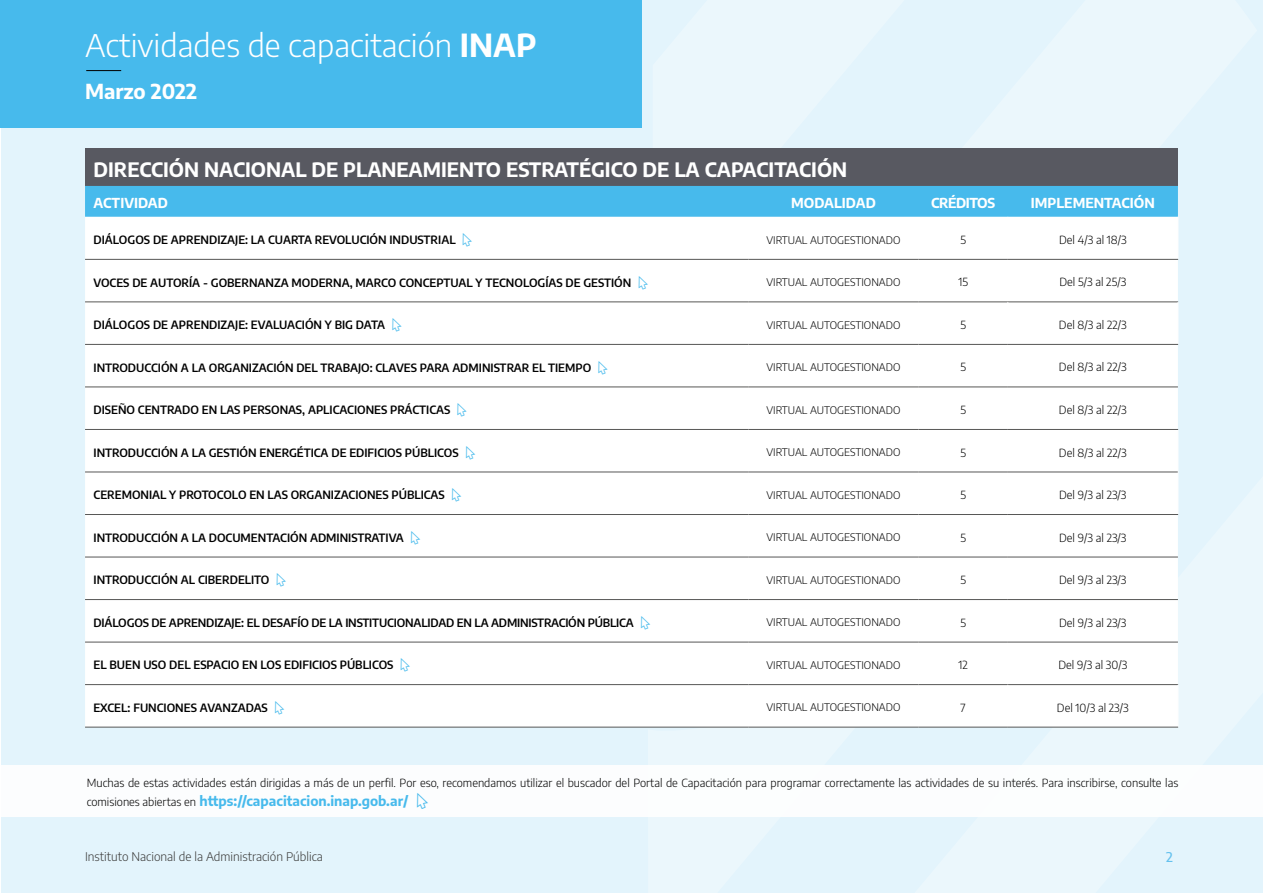
<style>
.page{position:relative;width:1263px;height:893px;background:#fff}
.page>*{position:absolute;margin:0;border:0;box-sizing:border-box;transform-origin:0 0}
.t1{font:300 31.2px "Encode Sans";color:#fff}
.t2{font:700 20.25px "Encode Sans";color:#fff}
.t3{font:700 19.5px "Encode Sans";color:#fff}
.t4{font:700 13.5px "Encode Sans";color:#47baec}
.t5{font:700 13.5px "Encode Sans";color:#fff}
.t6{font:700 13.5px "Encode Sans";letter-spacing:-.03em;color:#fff}
.t7{font:500 13.5px "Encode Sans";color:#65c1ee}
.t8{font:300 12px "Encode Sans";color:#3c3c3b}
.t9{font:600 11.25px "Encode Sans";color:#000}
.t10{font:300 11.25px "Encode Sans";color:#000}
.t11{font:300 10.5px "Encode Sans";color:#000}
.s1{font-weight:700}
.s2{font-family:"Cursors";font-weight:400;font-size:15px;color:#47baec}
.s3{font-weight:300;font-size:11.25px;color:#000}
.s4{font-family:"Cursors";font-weight:400;font-size:18px}
</style>
<div class="page">
<div style="left:1px;top:0;width:1262px;height:893px;background:#e3f4fc"></div>
<svg style="left:653px;top:148px;width:275px;height:1px"></svg>
<div style="left:0;top:0;width:641px;height:128px;background:#47baec"></div>
<div style="left:0;top:765px;width:1263px;height:51px;background:#fff"></div>
<hr style="left:86px;top:70px;width:35px;height:1px;background:#000">
<div style="left:85px;top:149px;width:1093px;height:37px;background:#585961"></div>
<div style="left:85px;top:186px;width:1093px;height:31px;background:#47baec"></div>
<div style="left:85px;top:217px;width:1093px;height:510px;background:#fff"></div>
<hr style="left:1007px;top:217px;width:1px;height:42px;background:#fff">
<hr style="left:1178px;top:217px;width:1px;height:42px;background:#fff">
<hr style="left:85px;top:259px;width:663px;height:1px;background:#575756">
<hr style="left:748px;top:259px;width:170px;height:1px;background:#575756">
<hr style="left:918px;top:259px;width:90px;height:1px;background:#575756">
<hr style="left:1008px;top:259px;width:170px;height:1px;background:#575756">
<hr style="left:85px;top:302px;width:663px;height:1px;background:#575756">
<hr style="left:748px;top:302px;width:170px;height:1px;background:#575756">
<hr style="left:918px;top:302px;width:90px;height:1px;background:#575756">
<hr style="left:1008px;top:302px;width:170px;height:1px;background:#575756">
<hr style="left:85px;top:387px;width:663px;height:1px;background:#575756">
<hr style="left:748px;top:387px;width:170px;height:1px;background:#575756">
<hr style="left:918px;top:387px;width:90px;height:1px;background:#575756">
<hr style="left:1008px;top:387px;width:170px;height:1px;background:#575756">
<hr style="left:85px;top:557px;width:663px;height:1px;background:#575756">
<hr style="left:748px;top:557px;width:170px;height:1px;background:#575756">
<hr style="left:918px;top:557px;width:90px;height:1px;background:#575756">
<hr style="left:1008px;top:557px;width:170px;height:1px;background:#575756">
<hr style="left:85px;top:599px;width:663px;height:1px;background:#575756">
<hr style="left:748px;top:599px;width:170px;height:1px;background:#575756">
<hr style="left:918px;top:599px;width:90px;height:1px;background:#575756">
<hr style="left:1008px;top:599px;width:170px;height:1px;background:#575756">
<hr style="left:85px;top:684px;width:663px;height:1px;background:#575756">
<hr style="left:748px;top:684px;width:170px;height:1px;background:#575756">
<hr style="left:918px;top:684px;width:90px;height:1px;background:#575756">
<hr style="left:1008px;top:684px;width:170px;height:1px;background:#575756">
<hr style="left:1007px;top:302px;width:1px;height:42px;background:#fff">
<hr style="left:1178px;top:302px;width:1px;height:42px;background:#fff">
<hr style="left:1007px;top:430px;width:1px;height:42px;background:#fff">
<hr style="left:1178px;top:430px;width:1px;height:42px;background:#fff">
<hr style="left:1007px;top:472px;width:1px;height:42px;background:#fff">
<hr style="left:1178px;top:472px;width:1px;height:42px;background:#fff">
<hr style="left:1007px;top:685px;width:1px;height:42px;background:#fff">
<hr style="left:1178px;top:685px;width:1px;height:42px;background:#fff">
<hr style="left:85px;top:344px;width:663px;height:1px;background:#575756">
<hr style="left:748px;top:344px;width:170px;height:1px;background:#575756">
<hr style="left:918px;top:344px;width:90px;height:1px;background:#575756">
<hr style="left:1008px;top:344px;width:170px;height:1px;background:#575756">
<hr style="left:85px;top:429px;width:663px;height:1px;background:#575756">
<hr style="left:748px;top:429px;width:170px;height:1px;background:#575756">
<hr style="left:918px;top:429px;width:90px;height:1px;background:#575756">
<hr style="left:1008px;top:429px;width:170px;height:1px;background:#575756">
<hr style="left:85px;top:472px;width:663px;height:1px;background:#575756">
<hr style="left:748px;top:472px;width:170px;height:1px;background:#575756">
<hr style="left:918px;top:472px;width:90px;height:1px;background:#575756">
<hr style="left:1008px;top:472px;width:170px;height:1px;background:#575756">
<hr style="left:85px;top:514px;width:663px;height:1px;background:#575756">
<hr style="left:748px;top:514px;width:170px;height:1px;background:#575756">
<hr style="left:918px;top:514px;width:90px;height:1px;background:#575756">
<hr style="left:1008px;top:514px;width:170px;height:1px;background:#575756">
<hr style="left:85px;top:642px;width:663px;height:1px;background:#575756">
<hr style="left:748px;top:642px;width:170px;height:1px;background:#575756">
<hr style="left:918px;top:642px;width:90px;height:1px;background:#575756">
<hr style="left:1008px;top:642px;width:170px;height:1px;background:#575756">
<hr style="left:85px;top:727px;width:663px;height:1px;background:#575756">
<hr style="left:748px;top:727px;width:170px;height:1px;background:#575756">
<hr style="left:918px;top:727px;width:90px;height:1px;background:#575756">
<hr style="left:1008px;top:727px;width:170px;height:1px;background:#575756">
<h1 class="t1" style="left:85px;top:24px;width:453px">Actividades de capacitación <span class="s1">INAP</span></h1>
<h2 class="t2" style="left:85px;top:76px;width:114px">Marzo 2022</h2>
<h3 class="t3" style="left:94px;top:156px;width:755px">DIRECCIÓN NACIONAL DE PLANEAMIENTO ESTRATÉGICO DE LA CAPACITACIÓN</h3>
<p class="t5" style="left:94px;top:193px;width:76px">ACTIVIDAD</p>
<p class="t5" style="left:791px;top:193px;width:86px">MODALIDAD</p>
<p class="t6" style="left:931px;top:193px;width:65px">CRÉDITOS</p>
<p class="t5" style="left:1031px;top:193px;width:125px">IMPLEMENTACIÓN</p>
<p class="t9" style="left:94px;top:232px;width:381px">DIÁLOGOS DE APRENDIZAJE: LA CUARTA REVOLUCIÓN INDUSTRIAL <span class="s2">V</span></p>
<p class="t11" style="left:766px;top:232px;width:136px">VIRTUAL AUTOGESTIONADO</p>
<p class="t10" style="left:960px;top:232px;width:7px">5</p>
<p class="t10" style="left:1059px;top:232px;width:69px">Del 4/3 al 18/3</p>
<p class="t9" style="left:94px;top:274px;width:556px">VOCES DE AUTORÍA - GOBERNANZA MODERNA, MARCO CONCEPTUAL Y TECNOLOGÍAS DE GESTIÓN <span class="s2">V</span></p>
<p class="t11" style="left:766px;top:275px;width:136px">VIRTUAL AUTOGESTIONADO</p>
<p class="t10" style="left:958px;top:274px;width:11px">15</p>
<p class="t10" style="left:1059px;top:274px;width:68px">Del 5/3 al 25/3</p>
<p class="t9" style="left:94px;top:317px;width:310px">DIÁLOGOS DE APRENDIZAJE: EVALUACIÓN Y BIG DATA <span class="s2">V</span></p>
<p class="t11" style="left:766px;top:317px;width:136px">VIRTUAL AUTOGESTIONADO</p>
<p class="t10" style="left:960px;top:317px;width:7px">5</p>
<p class="t10" style="left:1059px;top:317px;width:69px">Del 8/3 al 22/3</p>
<p class="t9" style="left:94px;top:359px;width:516px">INTRODUCCIÓN A LA ORGANIZACIÓN DEL TRABAJO: CLAVES PARA ADMINISTRAR EL TIEMPO <span class="s2">V</span></p>
<p class="t11" style="left:766px;top:360px;width:136px">VIRTUAL AUTOGESTIONADO</p>
<p class="t10" style="left:960px;top:359px;width:7px">5</p>
<p class="t10" style="left:1059px;top:359px;width:69px">Del 8/3 al 22/3</p>
<p class="t9" style="left:94px;top:402px;width:375px">DISEÑO CENTRADO EN LAS PERSONAS, APLICACIONES PRÁCTICAS <span class="s2">V</span></p>
<p class="t11" style="left:766px;top:402px;width:136px">VIRTUAL AUTOGESTIONADO</p>
<p class="t10" style="left:960px;top:402px;width:7px">5</p>
<p class="t10" style="left:1059px;top:402px;width:69px">Del 8/3 al 22/3</p>
<p class="t9" style="left:94px;top:444px;width:384px">INTRODUCCIÓN A LA GESTIÓN ENERGÉTICA DE EDIFICIOS PÚBLICOS <span class="s2">V</span></p>
<p class="t11" style="left:766px;top:445px;width:136px">VIRTUAL AUTOGESTIONADO</p>
<p class="t10" style="left:960px;top:444px;width:7px">5</p>
<p class="t10" style="left:1059px;top:444px;width:69px">Del 8/3 al 22/3</p>
<p class="t9" style="left:94px;top:487px;width:370px">CEREMONIAL Y PROTOCOLO EN LAS ORGANIZACIONES PÚBLICAS <span class="s2">V</span></p>
<p class="t11" style="left:766px;top:487px;width:136px">VIRTUAL AUTOGESTIONADO</p>
<p class="t10" style="left:960px;top:487px;width:7px">5</p>
<p class="t10" style="left:1059px;top:487px;width:69px">Del 9/3 al 23/3</p>
<p class="t9" style="left:94px;top:529px;width:329px">INTRODUCCIÓN A LA DOCUMENTACIÓN ADMINISTRATIVA <span class="s2">V</span></p>
<p class="t11" style="left:766px;top:530px;width:136px">VIRTUAL AUTOGESTIONADO</p>
<p class="t10" style="left:960px;top:530px;width:7px">5</p>
<p class="t10" style="left:1059px;top:530px;width:69px">Del 9/3 al 23/3</p>
<p class="t9" style="left:94px;top:572px;width:195px">INTRODUCCIÓN AL CIBERDELITO <span class="s2">V</span></p>
<p class="t11" style="left:766px;top:572px;width:136px">VIRTUAL AUTOGESTIONADO</p>
<p class="t10" style="left:960px;top:572px;width:7px">5</p>
<p class="t10" style="left:1059px;top:572px;width:69px">Del 9/3 al 23/3</p>
<p class="t9" style="left:94px;top:614px;width:559px">DIÁLOGOS DE APRENDIZAJE: EL DESAFÍO DE LA INSTITUCIONALIDAD EN LA ADMINISTRACIÓN PÚBLICA <span class="s2">V</span></p>
<p class="t11" style="left:766px;top:615px;width:136px">VIRTUAL AUTOGESTIONADO</p>
<p class="t10" style="left:960px;top:615px;width:7px">5</p>
<p class="t10" style="left:1059px;top:615px;width:69px">Del 9/3 al 23/3</p>
<p class="t9" style="left:94px;top:657px;width:319px">EL BUEN USO DEL ESPACIO EN LOS EDIFICIOS PÚBLICOS <span class="s2">V</span></p>
<p class="t11" style="left:766px;top:657px;width:136px">VIRTUAL AUTOGESTIONADO</p>
<p class="t10" style="left:958px;top:657px;width:11px">12</p>
<p class="t10" style="left:1058px;top:657px;width:70px">Del 9/3 al 30/3</p>
<p class="t9" style="left:94px;top:699px;width:193px">EXCEL: FUNCIONES AVANZADAS <span class="s2">V</span></p>
<p class="t11" style="left:766px;top:700px;width:136px">VIRTUAL AUTOGESTIONADO</p>
<p class="t10" style="left:960px;top:700px;width:7px">7</p>
<p class="t10" style="left:1057px;top:700px;width:73px">Del 10/3 al 23/3</p>
<p class="t10" style="left:87px;top:775px;width:1093px">Muchas de estas actividades están dirigidas a más de un perfil. Por eso, recomendamos utilizar el buscador del Portal de Capacitación para programar correctamente las actividades de su interés. Para inscribirse, consulte las</p>
<p class="t4" style="left:87px;top:791px;width:344px"><span class="s3">comisiones abiertas en</span> https://capacitacion.inap.gob.ar/ <span class="s4">V</span></p>
<p class="t8" style="left:85px;top:848px;width:239px">Instituto Nacional de la Administración Pública</p>
<p class="t7" style="left:1166px;top:847px;width:8px">2</p>
</div>
